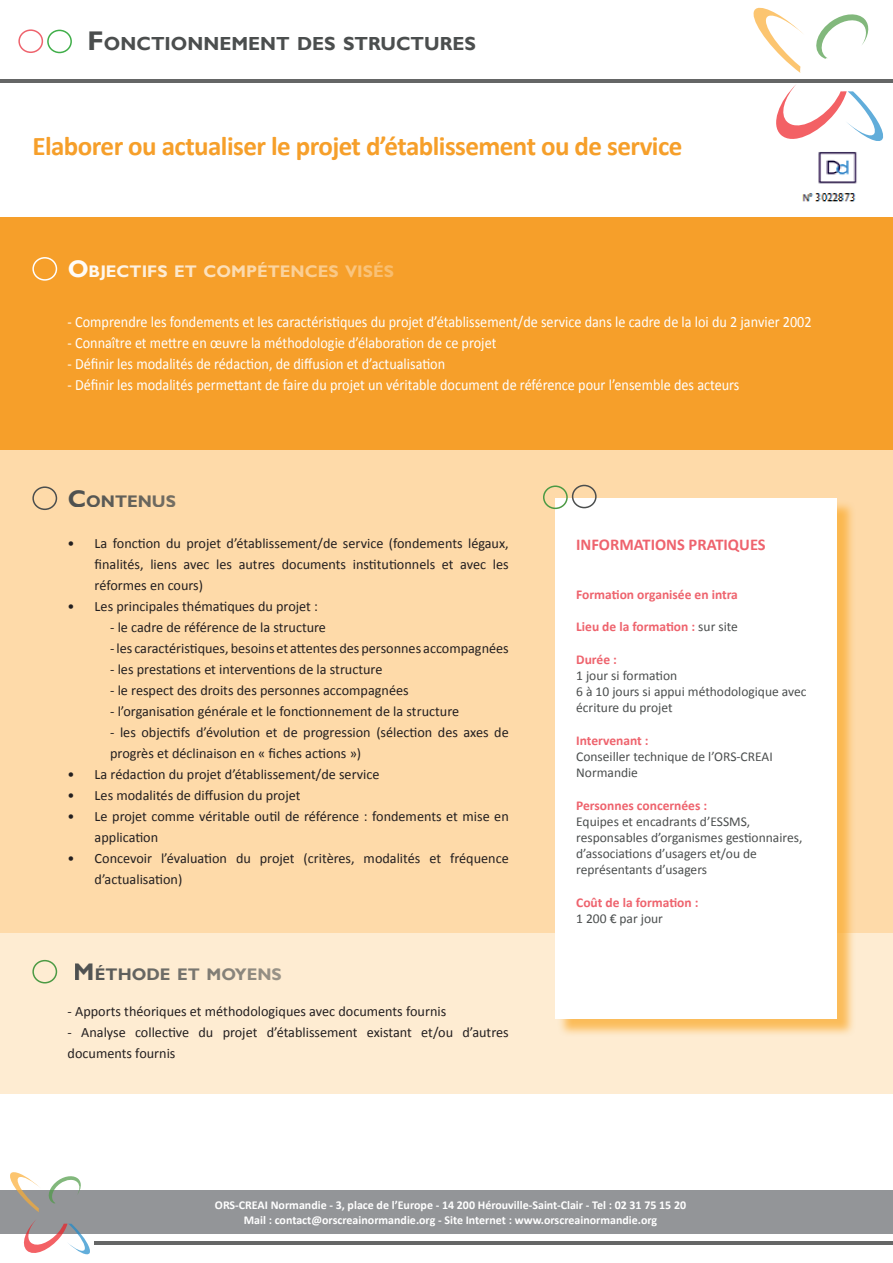
<style>
.page{position:relative;width:893px;height:1263px;background:#fff}
.page>*{position:absolute;margin:0;border:0;box-sizing:border-box;transform-origin:0 0}
.t1{font:700 27px "Calibri";letter-spacing:-.02em;color:#f69f2a}
.t2{font:700 18.9px "Gill Sans";color:#4b4e4e}
.t3{font:700 16.8px "Gill Sans";color:#fff}
.t4{font:700 16.8px "Gill Sans";color:#4b4e4e}
.t5{font:700 16.5px "Calibri";color:#ee636d}
.t6{font:15.6px "Calibri";color:#fff;scale:.91 1}
.t7{font:14.25px/21px "Calibri";color:#231f20}
.t8{font:13.5px/16.2px "Calibri";color:#4b4e4e}
.t9{font:700 13.5px "Calibri";color:#ee636d}
.t10{font:700 12px/14.4px "Calibri";color:#fff;text-align:center}
.s1{font-size:27px}
.s2{font-size:24px}
.s3{font-weight:400;color:#4b4e4e}
</style>
<div class="page">
<div style="left:0;top:217px;width:893px;height:233px;background:#f69f2a"></div>
<div style="left:0;top:450px;width:893px;height:484px;background:#fedaa9"></div>
<div style="left:32px;top:257px;width:25px;height:24px;border:2px solid #fff;border-radius:50%"></div>
<div style="left:32px;top:486px;width:25px;height:24px;border:2px solid #4b4e4e;border-radius:50%"></div>
<div style="left:0;top:933px;width:893px;height:160px;background:#feecd2"></div>
<div style="left:32px;top:960px;width:25px;height:23px;border:2px solid #4c9a44;border-radius:50%"></div>
<div style="left:557px;top:500px;width:299px;height:537px;background:#fbad33;opacity:.75"></div>
<div style="left:555px;top:498px;width:282px;height:520px;background:#fff"></div>
<div style="left:572px;top:485px;width:25px;height:23px;border:2px solid #4b4e4e;border-radius:50%"></div>
<div style="left:543px;top:485px;width:25px;height:24px;border:2px solid #4c9a44;border-radius:50%"></div>
<hr style="left:0;top:79px;width:893px;height:4px;background:#656666">
<div style="left:47px;top:30px;width:25px;height:23px;border:2px solid #40ae49;border-radius:50%"></div>
<div style="left:18px;top:29px;width:25px;height:24px;border:2px solid #ee636d;border-radius:50%"></div>
<svg style="left:753px;top:7px;width:50px;height:66px"></svg>
<svg style="left:776px;top:85px;width:107px;height:56px"></svg>
<svg style="left:816px;top:14px;width:53px;height:45px"></svg>
<img style="left:802px;top:152px;width:55px;height:50px">
<div style="left:0;top:1190px;width:893px;height:43px;background:#939598"></div>
<hr style="left:95px;top:1241px;width:798px;height:4px;background:#656666">
<svg style="left:20px;top:1220px;width:72px;height:35px"></svg>
<svg style="left:10px;top:1172px;width:71px;height:40px"></svg>
<h2 class="t2" style="left:88px;top:32px;width:390px"><span class="s1">F</span>ONCTIONNEMENT DES STRUCTURES</h2>
<h1 class="t1" style="left:32px;top:129px;width:651px">Elaborer ou actualiser le projet d’établissement ou de service</h1>
<p class="t3" style="left:68px;top:261px;width:328px"><span class="s2">O</span>BJECTIFS ET COMPÉTENCES VISÉS</p>
<p class="t6" style="left:68px;top:312px;width:819px">- Comprendre les fondements et les caractéristiques du projet d’établissement/de service dans le cadre de la loi du 2 janvier 2002</p>
<p class="t6" style="left:68px;top:333px;width:473px">- Connaître et mettre en œuvre la méthodologie d’élaboration de ce projet</p>
<p class="t6" style="left:68px;top:354px;width:416px">- Définir les modalités de rédaction, de diffusion et d’actualisation</p>
<p class="t6" style="left:68px;top:375px;width:740px">- Définir les modalités permettant de faire du projet un véritable document de référence pour l’ensemble des acteurs</p>
<p class="t4" style="left:68px;top:491px;width:110px"><span class="s2">C</span>ONTENUS</p>
<p class="t7" style="left:95px;top:533px;width:416px;text-align:justify;text-indent:-27px">• La fonction du projet d’établissement/de service (fondements légaux, finalités, liens avec les autres documents institutionnels et avec les réformes en cours)</p>
<p class="t7" style="left:68px;top:596px;width:252px">• Les principales thématiques du projet :</p>
<p class="t7" style="left:110px;top:617px;width:217px">- le cadre de référence de la structure</p>
<p class="t7" style="left:110px;top:638px;width:400px">- les caractéristiques, besoins et attentes des personnes accompagnées</p>
<p class="t7" style="left:110px;top:659px;width:274px">- les prestations et interventions de la structure</p>
<p class="t7" style="left:110px;top:680px;width:300px">- le respect des droits des personnes accompagnées</p>
<p class="t7" style="left:110px;top:701px;width:350px">- l’organisation générale et le fonctionnement de la structure</p>
<p class="t7" style="left:110px;top:722px;width:400px">- les objectifs d’évolution et de progression (sélection des axes de progrès et déclinaison en « fiches actions »)</p>
<p class="t7" style="left:68px;top:764px;width:313px">• La rédaction du projet d’établissement/de service</p>
<p class="t7" style="left:68px;top:785px;width:234px">• Les modalités de diffusion du projet</p>
<p class="t7" style="left:95px;top:806px;width:416px;text-indent:-27px">• Le projet comme véritable outil de référence : fondements et mise en application</p>
<p class="t7" style="left:95px;top:848px;width:416px;text-indent:-27px">• Concevoir l’évaluation du projet (critères, modalités et fréquence d’actualisation)</p>
<p class="t4" style="left:74px;top:964px;width:210px"><span class="s2">M</span>ÉTHODE ET MOYENS</p>
<p class="t7" style="left:68px;top:1001px;width:380px">- Apports théoriques et méthodologiques avec documents fournis</p>
<p class="t7" style="left:68px;top:1022px;width:443px">- Analyse collective du projet d’établissement existant et/ou d’autres documents fournis</p>
<p class="t5" style="left:576px;top:534px;width:191px">INFORMATIONS PRATIQUES</p>
<p class="t9" style="left:576px;top:586px;width:163px">Formation organisée en intra</p>
<p class="t9" style="left:576px;top:618px;width:163px">Lieu de la formation : <span class="s3">sur site</span></p>
<p class="t9" style="left:576px;top:651px;width:42px">Durée :</p>
<p class="t8" style="left:576px;top:667px;width:232px">1 jour si formation<br>6 à 10 jours si appui méthodologique avec écriture du projet</p>
<p class="t9" style="left:576px;top:732px;width:74px">Intervenant :</p>
<p class="t8" style="left:576px;top:748px;width:198px">Conseiller technique de l’ORS-CREAI<br>Normandie</p>
<p class="t9" style="left:576px;top:796px;width:133px">Personnes concernées :</p>
<p class="t8" style="left:576px;top:813px;width:228px">Equipes et encadrants d’ESSMS, responsables d’organismes gestionnaires, d’associations d’usagers et/ou de représentants d’usagers</p>
<p class="t9" style="left:576px;top:894px;width:124px">Coût de la formation :</p>
<p class="t8" style="left:576px;top:910px;width:88px">1 200 € par jour</p>
<p class="t10" style="left:215px;top:1198px;width:473px">ORS-CREAI Normandie - 3, place de l’Europe - 14 200 Hérouville-Saint-Clair - Tel : 02 31 75 15 20<br>Mail : contact@orscreainormandie.org - Site Internet : www.orscreainormandie.org</p>
</div>
